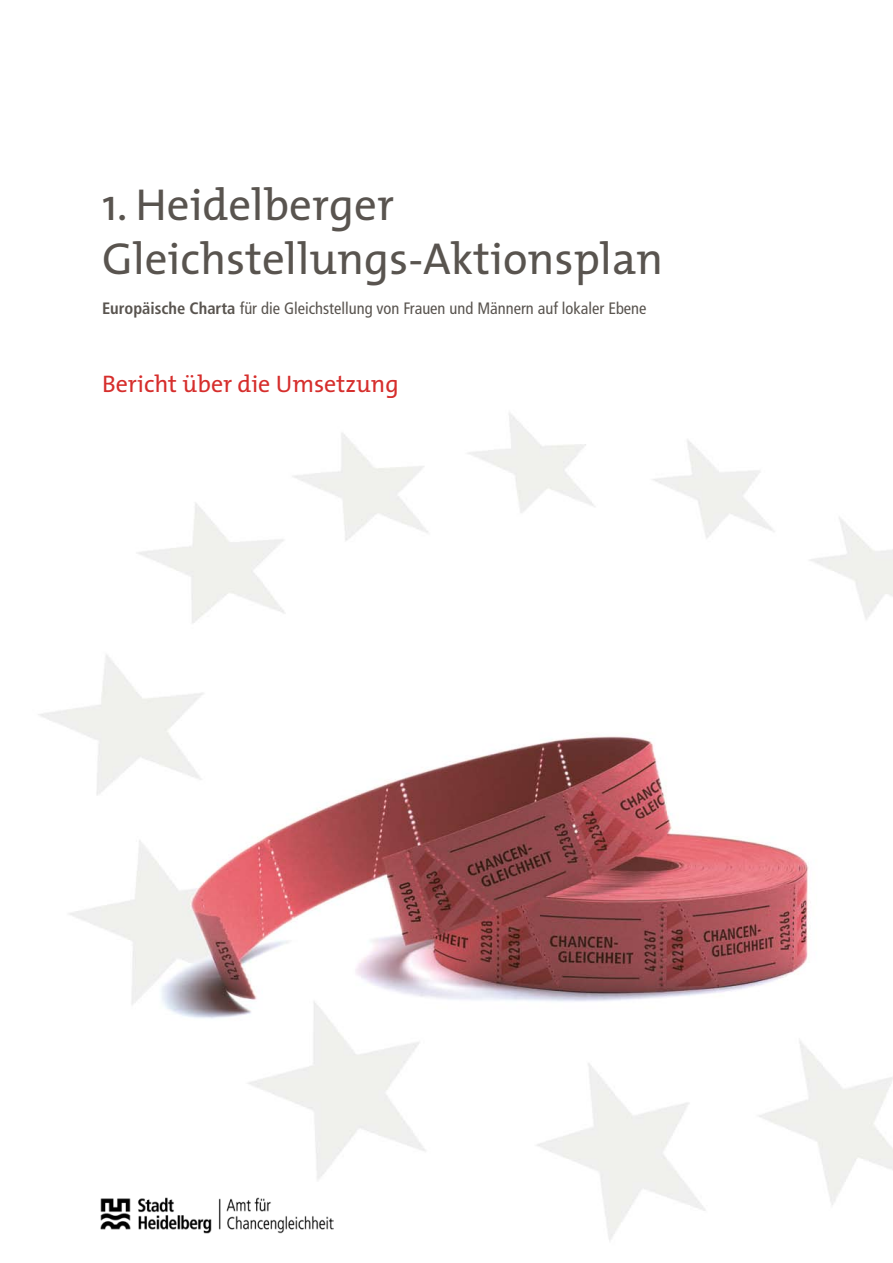
<style>
.page{position:relative;width:893px;height:1263px;background:#fff}
.page>*{position:absolute;margin:0;border:0;box-sizing:border-box;transform-origin:0 0}
.t1{font:45px/54px "The Mix";color:#59544f}
.t2{font:24px "The Mix";color:#d62e2c}
.t3{font:condensed 16.5px "Frutiger";color:#59544f}
.s1{font-weight:700}
</style>
<div class="page">
<img style="left:38px;top:413px;width:855px;height:828px">
<img style="left:101px;top:1198px;width:233px;height:35px">
<p class="t1" style="left:102px;top:176px;width:563px">1. Heidelberger<br>Gleichstellungs-Aktionsplan</p>
<p class="t3" style="left:102px;top:299px;width:546px"><span class="s1">Europäische Charta</span> für die Gleichstellung von Frauen und Männern auf lokaler Ebene</p>
<p class="t2" style="left:102px;top:364px;width:298px">Bericht über die Umsetzung</p>
</div>
